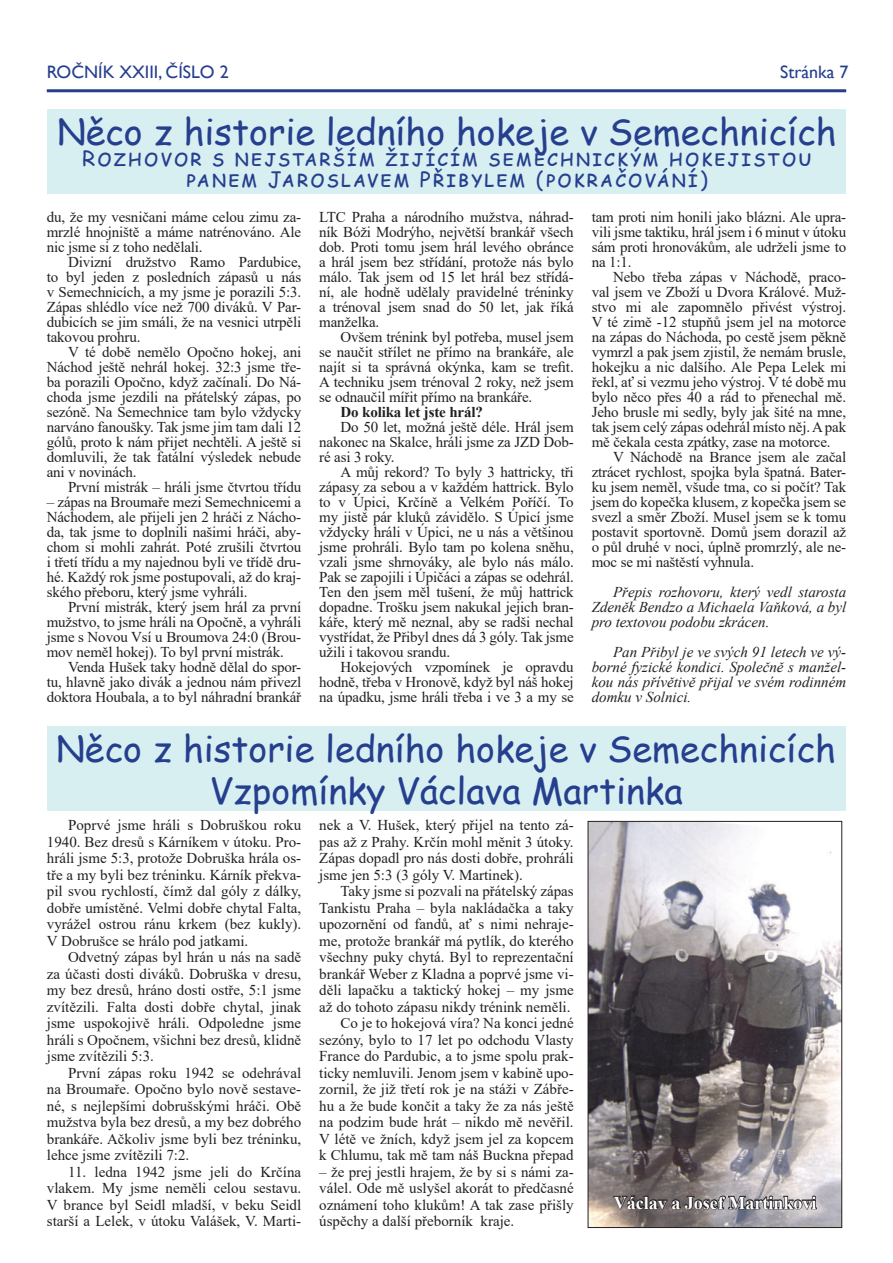
<style>
.page{position:relative;width:893px;height:1263px;background:#fff}
.page>*{position:absolute;margin:0;border:0;box-sizing:border-box;transform-origin:0 0}
.t1{font:36px/42px "Comic Sans MS";color:#253f8e;text-align:center}
.t2{font:21px/21px "Comic Sans MS";letter-spacing:.1em;color:#253f8e;text-align:center}
.t3{font:18px "Gill Sans";color:#253f8e}
.t4{font:700 18px "Times New Roman";color:#fff}
.t5{font:15px/15px "Times New Roman";color:#231f20;text-align:justify}
.t6{font:italic 15px/15px "Times New Roman";color:#231f20;text-align:justify}
.t7{font:700 15px "Times New Roman";letter-spacing:-.01em;color:#231f20}
</style>
<div class="page">
<hr style="left:47px;top:89px;width:799px;height:3px;background:#253f8e">
<div style="left:47px;top:726px;width:798px;height:84px;background:#d8eff2"></div>
<img style="left:590px;top:823px;width:250px;height:403px">
<div style="left:588px;top:821px;width:254px;height:407px;border:1px solid #231f20"></div>
<div style="left:48px;top:109px;width:798px;height:85px;background:#d8eff2"></div>
<svg style="left:613px;top:1190px;width:205px;height:26px;background:#797375"></svg>
<p class="t3" style="left:47px;top:62px;width:183px">Ročník XXIII, číSlo 2</p>
<p class="t3" style="left:780px;top:61px;width:70px">Stránka 7</p>
<h1 class="t1" style="left:57px;top:110px;width:781px">Něco z historie ledního hokeje v Semechnicích</h1>
<h2 class="t2" style="left:82px;top:147px;width:731px">Rozhovor s nejstarším žijícím semechnickým hokejistou panem Jaroslavem Přibylem (pokračování)</h2>
<p class="t5" style="left:47px;top:209px;width:256px">du, že my vesničani máme celou zimu za&shy;mrzlé hnojniště a máme natrénováno. Ale nic jsme si z toho nedělali.</p>
<p class="t5" style="left:47px;top:254px;width:256px;text-indent:21px">Divizní družstvo Ramo Pardubice, to byl jeden z posledních zápasů u nás v Semechnicích, a my jsme je porazili 5:3.<br>Zápas shlédlo více než 700 diváků. V Par&shy;dubicích se jim smáli, že na vesnici utrpěli takovou prohru.</p>
<p class="t5" style="left:47px;top:344px;width:256px;text-indent:21px">V té době nemělo Opočno hokej, ani Náchod ještě nehrál hokej. 32:3 jsme tře&shy;ba porazili Opočno, když začínali. Do Ná&shy;choda jsme jezdili na přátelský zápas, po sezóně. Na Semechnice tam bylo vždycky narváno fanoušky. Tak jsme jim tam dali 12 gólů, proto k nám přijet nechtěli. A ještě si domluvili, že tak fatální výsledek nebude ani v novinách.</p>
<p class="t5" style="left:68px;top:479px;width:235px">První mistrák – hráli jsme čtvrtou třídu</p>
<p class="t5" style="left:47px;top:494px;width:256px">– zápas na Broumaře mezi Semechnicemi a Náchodem, ale přijeli jen 2 hráči z Nácho&shy;da, tak jsme to doplnili našimi hráči, aby&shy;chom si mohli zahrát. Poté zrušili čtvrtou i třetí třídu a my najednou byli ve třídě dru&shy;hé. Každý rok jsme postupovali, až do kraj&shy;ského přeboru, který jsme vyhráli.</p>
<p class="t5" style="left:47px;top:599px;width:256px;text-indent:21px">První mistrák, který jsem hrál za první mužstvo, to jsme hráli na Opočně, a vyhráli jsme s Novou Vsí u Broumova 24:0 (Brou&shy;mov neměl hokej). To byl první mistrák.</p>
<p class="t5" style="left:47px;top:659px;width:256px;text-indent:21px">Venda Hušek taky hodně dělal do spor&shy;tu, hlavně jako divák a jednou nám přivezl doktora Houbala, a to byl náhradní brankář</p>
<p class="t5" style="left:319px;top:209px;width:256px">LTC Praha a národního mužstva, náhrad&shy;ník Bóži Modrýho, největší brankář všech dob. Proti tomu jsem hrál levého obránce a hrál jsem bez střídání, protože nás bylo málo. Tak jsem od 15 let hrál bez střídá&shy;ní, ale hodně udělaly pravidelné tréninky a trénoval jsem snad do 50 let, jak říká manželka.</p>
<p class="t5" style="left:319px;top:329px;width:256px;text-indent:21px">Ovšem trénink byl potřeba, musel jsem se naučit střílet ne přímo na brankáře, ale najít si ta správná okýnka, kam se trefit.<br>A techniku jsem trénoval 2 roky, než jsem se odnaučil mířit přímo na brankáře.</p>
<p class="t7" style="left:340px;top:401px;width:144px">Do kolika let jste hrál?</p>
<p class="t5" style="left:319px;top:419px;width:256px;text-indent:21px">Do 50 let, možná ještě déle. Hrál jsem nakonec na Skalce, hráli jsme za JZD Dob&shy;ré asi 3 roky.</p>
<p class="t5" style="left:319px;top:464px;width:256px;text-indent:21px">A můj rekord? To byly 3 hattricky, tři zápasy za sebou a v každém hattrick. Bylo to v Úpici, Krčíně a Velkém Poříčí. To my jistě pár kluků závidělo. S Úpicí jsme vždycky hráli v Úpici, ne u nás a většinou jsme prohráli. Bylo tam po kolena sněhu, vzali jsme shrnováky, ale bylo nás málo.<br>Pak se zapojili i Úpičáci a zápas se odehrál.<br>Ten den jsem měl tušení, že můj hattrick dopadne. Trošku jsem nakukal jejich bran&shy;káře, který mě neznal, aby se radši nechal vystřídat, že Přibyl dnes dá 3 góly. Tak jsme užili i takovou srandu.</p>
<p class="t5" style="left:319px;top:659px;width:256px;text-indent:21px">Hokejových vzpomínek je opravdu hodně, třeba v Hronově, když byl náš hokej na úpadku, jsme hráli třeba i ve 3 a my se</p>
<p class="t5" style="left:592px;top:209px;width:256px">tam proti nim honili jako blázni. Ale upra&shy;vili jsme taktiku, hrál jsem i 6 minut v útoku sám proti hronovákům, ale udrželi jsme to na 1:1.</p>
<p class="t5" style="left:592px;top:269px;width:256px;text-indent:21px">Nebo třeba zápas v Náchodě, praco&shy;val jsem ve Zboží u Dvora Králové. Muž&shy;stvo mi ale zapomnělo přivést výstroj.<br>V té zimě -12 stupňů jsem jel na motorce na zápas do Náchoda, po cestě jsem pěkně vymrzl a pak jsem zjistil, že nemám brusle, hokejku a nic dalšího. Ale Pepa Lelek mi řekl, ať si vezmu jeho výstroj. V té době mu bylo něco přes 40 a rád to přenechal mě.<br>Jeho brusle mi sedly, byly jak šité na mne, tak jsem celý zápas odehrál místo něj. A pak mě čekala cesta zpátky, zase na motorce.</p>
<p class="t5" style="left:592px;top:449px;width:256px;text-indent:21px">V Náchodě na Brance jsem ale začal ztrácet rychlost, spojka byla špatná. Bater&shy;ku jsem neměl, všude tma, co si počít? Tak jsem do kopečka klusem, z kopečka jsem se svezl a směr Zboží. Musel jsem se k tomu postavit sportovně. Domů jsem dorazil až o půl druhé v noci, úplně promrzlý, ale ne&shy;moc se mi naštěstí vyhnula.</p>
<p class="t6" style="left:592px;top:584px;width:256px;text-indent:21px">Přepis rozhovoru, který vedl starosta Zdeněk Bendzo a Michaela Vaňková, a byl pro textovou podobu zkrácen.</p>
<p class="t6" style="left:592px;top:644px;width:256px;text-indent:21px">Pan Přibyl je ve svých 91 letech ve vý&shy;borné fyzické kondici. Společně s manžel&shy;kou nás přívětivě přijal ve svém rodinném domku v Solnici.</p>
<h1 class="t1" style="left:56px;top:726px;width:781px">Něco z historie ledního hokeje v Semechnicích<br>Vzpomínky Václava Martinka</h1>
<p class="t5" style="left:47px;top:816px;width:256px;line-height:16.5px;text-indent:21px">Poprvé jsme hráli s Dobruškou roku 1940. Bez dresů s Kárníkem v útoku. Pro&shy;hráli jsme 5:3, protože Dobruška hrála os&shy;tře a my byli bez tréninku. Kárník překva&shy;pil svou rychlostí, čímž dal góly z dálky, dobře umístěné. Velmi dobře chytal Falta, vyrážel ostrou ránu krkem (bez kukly).<br>V Dobrušce se hrálo pod jatkami.</p>
<p class="t5" style="left:47px;top:948px;width:256px;line-height:16.5px;text-indent:21px">Odvetný zápas byl hrán u nás na sadě za účasti dosti diváků. Dobruška v dresu, my bez dresů, hráno dosti ostře, 5:1 jsme zvítězili. Falta dosti dobře chytal, jinak jsme uspokojivě hráli. Odpoledne jsme hráli s Opočnem, všichni bez dresů, klidně jsme zvítězili 5:3.</p>
<p class="t5" style="left:47px;top:1064px;width:256px;line-height:16.5px;text-indent:21px">První zápas roku 1942 se odehrával na Broumaře. Opočno bylo nově sestave&shy;né, s nejlepšími dobrušskými hráči. Obě mužstva byla bez dresů, a my bez dobrého brankáře. Ačkoliv jsme byli bez tréninku, lehce jsme zvítězili 7:2.</p>
<p class="t5" style="left:47px;top:1163px;width:256px;line-height:16.5px;text-indent:21px">11. ledna 1942 jsme jeli do Krčína vlakem. My jsme neměli celou sestavu.<br>V brance byl Seidl mladší, v beku Seidl starší a Lelek, v útoku Valášek, V. Marti-</p>
<p class="t5" style="left:319px;top:816px;width:256px;line-height:16.5px">nek a V. Hušek, který přijel na tento zá&shy;pas až z Prahy. Krčín mohl měnit 3 útoky.<br>Zápas dopadl pro nás dosti dobře, prohráli jsme jen 5:3 (3 góly V. Martinek).</p>
<p class="t5" style="left:319px;top:882px;width:256px;line-height:16.5px;text-align:right">Taky jsme si pozvali na přátelský zápas Tankistu Praha – byla nakládačka a taky upozornění od fandů, ať s nimi nehraje&shy;me, protože brankář má pytlík, do kterého všechny puky chytá. Byl to reprezentační brankář Weber z Kladna a poprvé jsme vi&shy;děli lapačku a taktický hokej – my jsme až do tohoto zápasu nikdy trénink neměli.<br>Co je to hokejová víra? Na konci jedné sezóny, bylo to 17 let po odchodu Vlasty France do Pardubic, a to jsme spolu prak&shy;ticky nemluvili. Jenom jsem v kabině upo&shy;zornil, že již třetí rok je na stáži v Zábře&shy;hu a že bude končit a taky že za nás ještě na podzim bude hrát – nikdo mě nevěřil.<br>V létě ve žních, když jsem jel za kopcem k Chlumu, tak mě tam náš Buckna přepad</p>
<p class="t5" style="left:319px;top:1163px;width:256px;line-height:16.5px">– že prej jestli hrajem, že by si s námi za&shy;válel. Ode mě uslyšel akorát to předčasné oznámení toho klukům! A tak zase přišly úspěchy a další přeborník kraje.</p>
<p class="t4" style="left:614px;top:1189px;width:204px">Václav a Josef Martinkovi</p>
</div>
